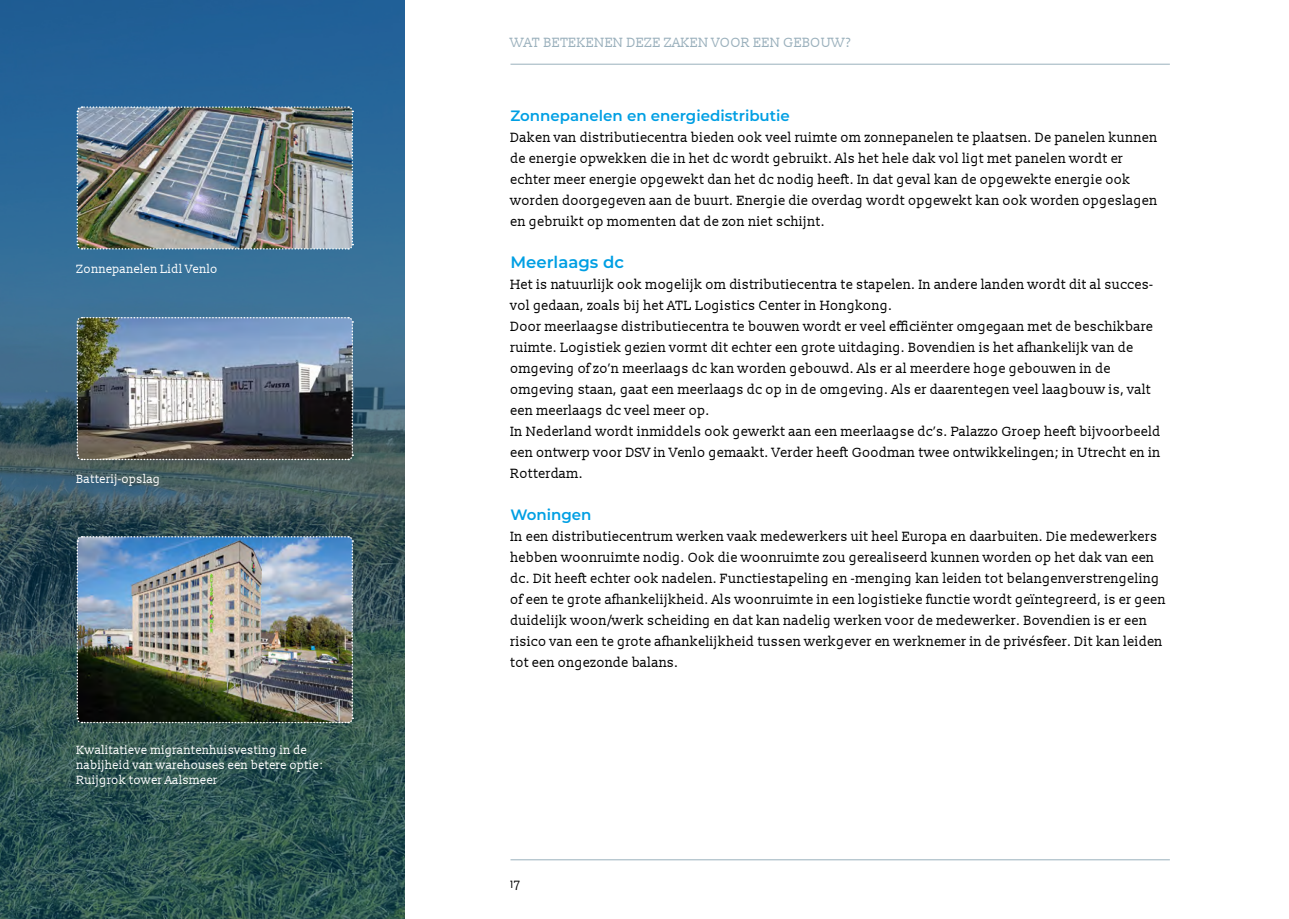
<style>
.page{position:relative;width:1289px;height:919px;background:#fff}
.page>*{position:absolute;margin:0;border:0;box-sizing:border-box;transform-origin:0 0}
.t1{font:600 16.5px "Montserrat";color:#009fe3}
.t2{font:600 15px "Montserrat";color:#009fe3}
.t3{font:13.5px/21px "Slabo 13 px";color:#000}
.t4{font:13.5px "Slabo 13 px";color:#9ab0bc}
.t5{font:12px/15px "Slabo 13 px";color:#fff}
.t6{font:12px "Slabo 13 px";color:#000}
</style>
<div class="page">
<hr style="left:510px;top:64px;width:659px;height:1px;background:#9ab0bc">
<hr style="left:510px;top:859px;width:659px;height:1px;background:#9ab0bc">
<svg style="left:0;top:0;width:404px;height:918px;background:#315d70"></svg>
<img style="left:76px;top:105px;width:278px;height:145px">
<img style="left:76px;top:316px;width:278px;height:145px">
<img style="left:76px;top:535px;width:278px;height:189px">
<p class="t5" style="left:77px;top:261px;width:143px">Zonnepanelen Lidl Venlo</p>
<p class="t5" style="left:77px;top:471px;width:85px">Batterij-opslag</p>
<p class="t5" style="left:77px;top:741px;width:248px">Kwalitatieve migrantenhuisvesting in de nabijheid van warehouses een betere optie:<br>Ruijgrok tower Aalsmeer</p>
<p class="t4" style="left:510px;top:34px;width:342px">WAT BETEKENEN DEZE ZAKEN VOOR EEN GEBOUW?</p>
<p class="t2" style="left:510px;top:105px;width:281px">Zonnepanelen en energiedistributie</p>
<p class="t3" style="left:510px;top:126px;width:648px">Daken van distributiecentra bieden ook veel ruimte om zonnepanelen te plaatsen. De panelen kunnen de energie opwekken die in het dc wordt gebruikt. Als het hele dak vol ligt met panelen wordt er echter meer energie opgewekt dan het dc nodig heeft. In dat geval kan de opgewekte energie ook worden doorgegeven aan de buurt. Energie die overdag wordt opgewekt kan ook worden opgeslagen en gebruikt op momenten dat de zon niet schijnt.</p>
<p class="t1" style="left:510px;top:250px;width:115px">Meerlaags dc</p>
<p class="t3" style="left:510px;top:273px;width:652px">Het is natuurlijk ook mogelijk om distributiecentra te stapelen. In andere landen wordt dit al succes&shy;vol gedaan, zoals bij het ATL Logistics Center in Hongkong.<br>Door meerlaagse distributiecentra te bouwen wordt er veel efficiënter omgegaan met de beschikbare ruimte. Logistiek gezien vormt dit echter een grote uitdaging. Bovendien is het afhankelijk van de omgeving of zo’n meerlaags dc kan worden gebouwd. Als er al meerdere hoge gebouwen in de omgeving staan, gaat een meerlaags dc op in de omgeving. Als er daarentegen veel laagbouw is, valt een meerlaags dc veel meer op.<br>In Nederland wordt inmiddels ook gewerkt aan een meerlaagse dc’s. Palazzo Groep heeft bijvoorbeeld een ontwerp voor DSV in Venlo gemaakt. Verder heeft Goodman twee ontwikkelingen; in Utrecht en in Rotterdam.</p>
<p class="t2" style="left:510px;top:504px;width:82px">Woningen</p>
<p class="t3" style="left:510px;top:525px;width:657px">In een distributiecentrum werken vaak medewerkers uit heel Europa en daarbuiten. Die medewerkers hebben woonruimte nodig. Ook die woonruimte zou gerealiseerd kunnen worden op het dak van een dc. Dit heeft echter ook nadelen. Functiestapeling en -menging kan leiden tot belangenverstrengeling of een te grote afhankelijkheid. Als woonruimte in een logistieke functie wordt geïntegreerd, is er geen duidelijk woon/werk scheiding en dat kan nadelig werken voor de medewerker. Bovendien is er een risico van een te grote afhankelijkheid tussen werkgever en werknemer in de privésfeer. Dit kan leiden tot een ongezonde balans.</p>
<p class="t6" style="left:510px;top:875px;width:12px">17</p>
</div>
